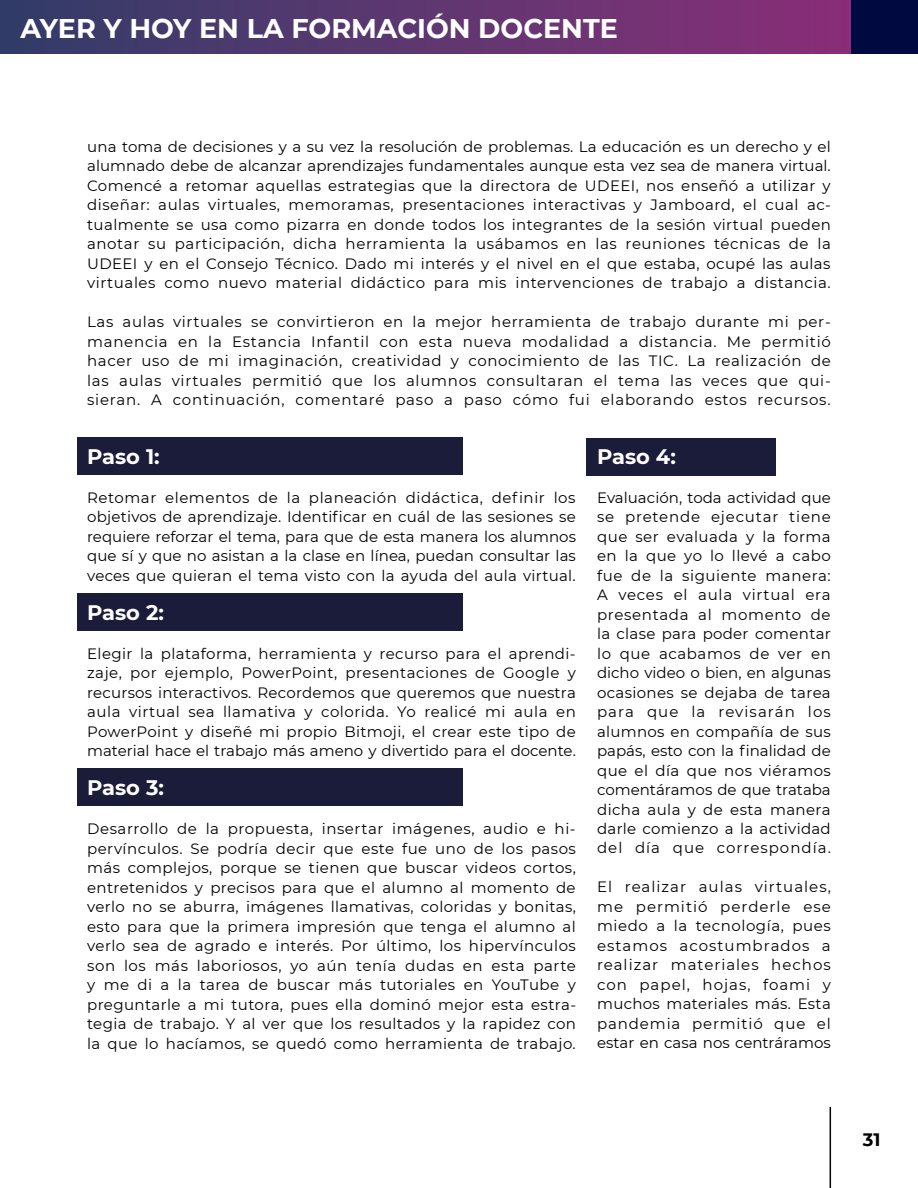
<style>
.page{position:relative;width:918px;height:1188px;background:#fff}
.page>*{position:absolute;margin:0;border:0;box-sizing:border-box;transform-origin:0 0}
.t1{font:700 27px "Montserrat";color:#fff}
.t2{font:700 21px "Montserrat";color:#fff}
.t3{font:700 18px "Montserrat";color:#000}
.t4{font:15px/19.5px "Montserrat";letter-spacing:.025em;color:#000;text-align:justify}
</style>
<div class="page">
<hr style="left:830px;top:1107px;width:1px;height:81px;background:#000">
<div style="left:586px;top:439px;width:190px;height:37px;background:#1a1c39"></div>
<div style="left:78px;top:768px;width:385px;height:38px;background:#1a1c39"></div>
<div style="left:78px;top:593px;width:385px;height:37px;background:#1a1c39"></div>
<div style="left:78px;top:437px;width:385px;height:37px;background:#1a1c39"></div>
<hr style="left:0;top:0;width:1px;height:54px;background:#000a40">
<div style="left:1px;top:0;width:917px;height:54px;background:linear-gradient(to right,#323d68,#912e79)"></div>
<div style="left:851px;top:0;width:67px;height:54px;background:#000a40"></div>
<h1 class="t1" style="left:20px;top:9px;width:599px">AYER Y HOY EN LA FORMACIÓN DOCENTE</h1>
<p class="t4" style="left:87px;top:136px;width:745px">una toma de decisiones y a su vez la resolución de problemas. La educación es un derecho y el alumnado debe de alcanzar aprendizajes fundamentales aunque esta vez sea de manera virtual.<br>Comencé a retomar aquellas estrategias que la directora de UDEEI, nos enseñó a utilizar y diseñar: aulas virtuales, memoramas, presentaciones interactivas y Jamboard, el cual ac&shy;tualmente se usa como pizarra en donde todos los integrantes de la sesión virtual pueden anotar su participación, dicha herramienta la usábamos en las reuniones técnicas de la UDEEI y en el Consejo Técnico. Dado mi interés y el nivel en el que estaba, ocupé las aulas virtuales como nuevo material didáctico para mis intervenciones de trabajo a distancia.</p>
<p class="t4" style="left:87px;top:311px;width:745px">Las aulas virtuales se convirtieron en la mejor herramienta de trabajo durante mi per&shy;manencia en la Estancia Infantil con esta nueva modalidad a distancia. Me permitió hacer uso de mi imaginación, creatividad y conocimiento de las TIC. La realización de las aulas virtuales permitió que los alumnos consultaran el tema las veces que qui&shy;sieran. A continuación, comentaré paso a paso cómo fui elaborando estos recursos.</p>
<h2 class="t2" style="left:87px;top:441px;width:74px">Paso 1:</h2>
<p class="t4" style="left:87px;top:487px;width:490px">Retomar elementos de la planeación didáctica, definir los objetivos de aprendizaje. Identificar en cuál de las sesiones se requiere reforzar el tema, para que de esta manera los alumnos que sí y que no asistan a la clase en línea, puedan consultar las veces que quieran el tema visto con la ayuda del aula virtual.</p>
<h2 class="t2" style="left:87px;top:597px;width:78px">Paso 2:</h2>
<p class="t4" style="left:87px;top:643px;width:490px">Elegir la plataforma, herramienta y recurso para el aprendi&shy;zaje, por ejemplo, PowerPoint, presentaciones de Google y recursos interactivos. Recordemos que queremos que nuestra aula virtual sea llamativa y colorida. Yo realicé mi aula en PowerPoint y diseñé mi propio Bitmoji, el crear este tipo de material hace el trabajo más ameno y divertido para el docente.</p>
<h2 class="t2" style="left:87px;top:772px;width:78px">Paso 3:</h2>
<p class="t4" style="left:87px;top:818px;width:490px">Desarrollo de la propuesta, insertar imágenes, audio e hi&shy;pervínculos. Se podría decir que este fue uno de los pasos más complejos, porque se tienen que buscar videos cortos, entretenidos y precisos para que el alumno al momento de verlo no se aburra, imágenes llamativas, coloridas y bonitas, esto para que la primera impresión que tenga el alumno al verlo sea de agrado e interés. Por último, los hipervínculos son los más laboriosos, yo aún tenía dudas en esta parte y me di a la tarea de buscar más tutoriales en YouTube y preguntarle a mi tutora, pues ella dominó mejor esta estra&shy;tegia de trabajo. Y al ver que los resultados y la rapidez con la que lo hacíamos, se quedó como herramienta de trabajo.</p>
<h2 class="t2" style="left:597px;top:441px;width:81px">Paso 4:</h2>
<p class="t4" style="left:597px;top:487px;width:235px">Evaluación, toda actividad que se pretende ejecutar tiene que ser evaluada y la forma en la que yo lo llevé a cabo fue de la siguiente manera:<br>A veces el aula virtual era presentada al momento de la clase para poder comentar lo que acabamos de ver en dicho video o bien, en algunas ocasiones se dejaba de tarea para que la revisarán los alumnos en compañía de sus papás, esto con la finalidad de que el día que nos viéramos comentáramos de que trataba dicha aula y de esta manera darle comienzo a la actividad del día que correspondía.</p>
<p class="t4" style="left:597px;top:877px;width:235px">El realizar aulas virtuales, me permitió perderle ese miedo a la tecnología, pues estamos acostumbrados a realizar materiales hechos con papel, hojas, foami y muchos materiales más. Esta pandemia permitió que el estar en casa nos centráramos</p>
<p class="t3" style="left:863px;top:1127px;width:19px">31</p>
</div>
